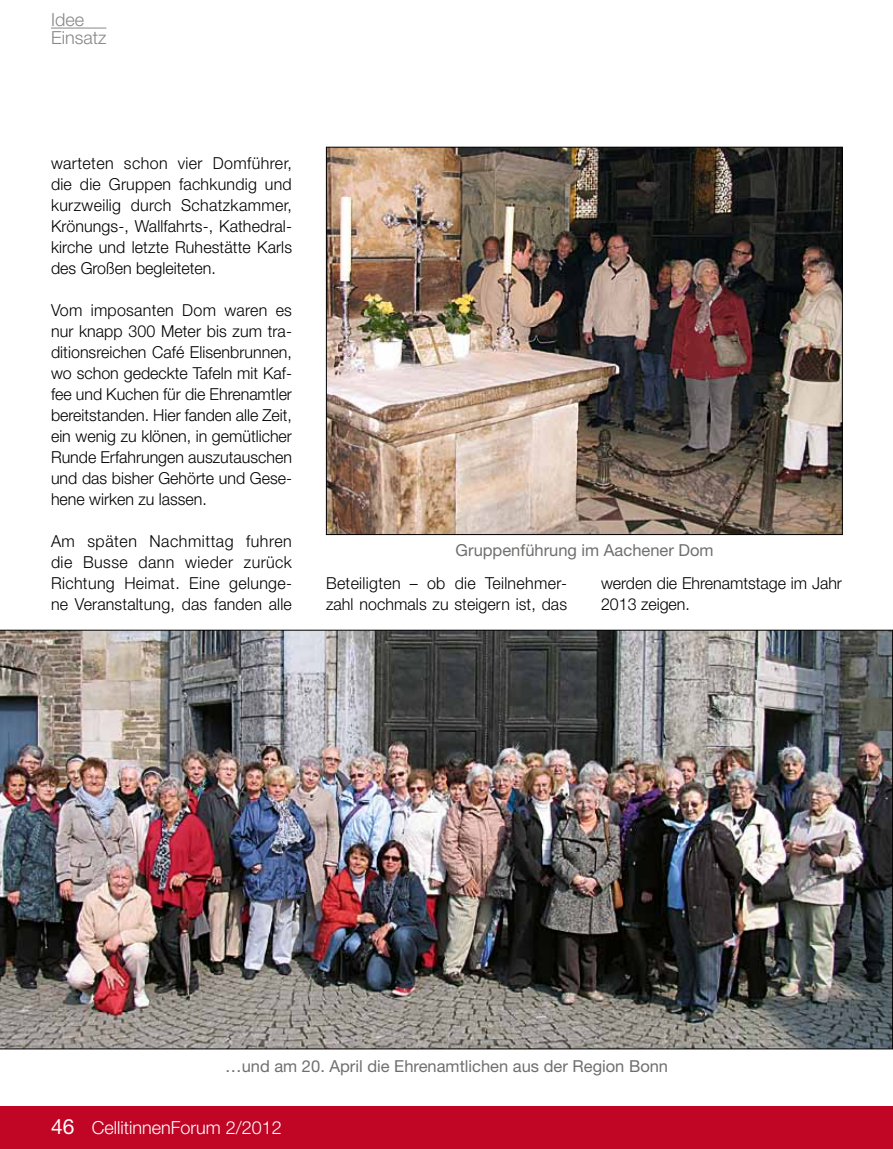
<style>
.page{position:relative;width:893px;height:1149px;background:#fff}
.page>*{position:absolute;margin:0;border:0;box-sizing:border-box;transform-origin:0 0}
.t1{font:300 18px "Helvetica Neue LT Std";color:#fff}
.t2{font:300 18px/18px "Helvetica Neue LT Std";color:#878786}
.t3{font:300 16.5px/21px "Helvetica Neue LT Std";letter-spacing:.005em;color:#000;text-align:justify}
.t4{font:16.5px "Helvetica Neue LT Std";color:#6f6f6e}
.s1{font-weight:400;font-size:21px}
</style>
<div class="page">
<div style="left:0;top:1106px;width:893px;height:42px;background:#c10525"></div>
<hr style="left:51px;top:28px;width:55px;height:1px;background:#878786">
<img style="left:0;top:629px;width:893px;height:419px">
<img style="left:328px;top:149px;width:513px;height:383px">
<p class="t2" style="left:51px;top:10px;width:57px">Idee<br>Einsatz</p>
<p class="t3" style="left:51px;top:152px;width:243px">warteten schon vier Domführer, die die Gruppen fachkundig und kurzweilig durch Schatzkammer, Krönungs-, Wallfahrts-, Kathedral&shy;kirche und letzte Ruhestätte Karls des Großen begleiteten.</p>
<p class="t3" style="left:51px;top:299px;width:242px">Vom imposanten Dom waren es nur knapp 300 Meter bis zum tra&shy;ditionsreichen Café Elisenbrunnen, wo schon gedeckte Tafeln mit Kaf&shy;fee und Kuchen für die Ehrenamtler bereitstanden. Hier fanden alle Zeit, ein wenig zu klönen, in gemütlicher Runde Erfahrungen auszutauschen und das bisher Gehörte und Gese&shy;hene wirken zu lassen.</p>
<p class="t3" style="left:51px;top:530px;width:243px">Am späten Nachmittag fuhren die Busse dann wieder zurück Richtung Heimat. Eine gelunge&shy;ne Veranstaltung, das fanden alle</p>
<p class="t4" style="left:456px;top:540px;width:259px">Gruppenführung im Aachener Dom</p>
<p class="t3" style="left:326px;top:572px;width:243px">Beteiligten – ob die Teilnehmer&shy;zahl nochmals zu steigern ist, das</p>
<p class="t3" style="left:601px;top:572px;width:242px">werden die Ehrenamtstage im Jahr<br>2013 zeigen.</p>
<p class="t4" style="left:225px;top:1055px;width:444px">…und am 20. April die Ehrenamtlichen aus der Region Bonn</p>
<p class="t1" style="left:51px;top:1116px;width:232px"><span class="s1">46</span> CellitinnenForum 2/2012</p>
</div>
